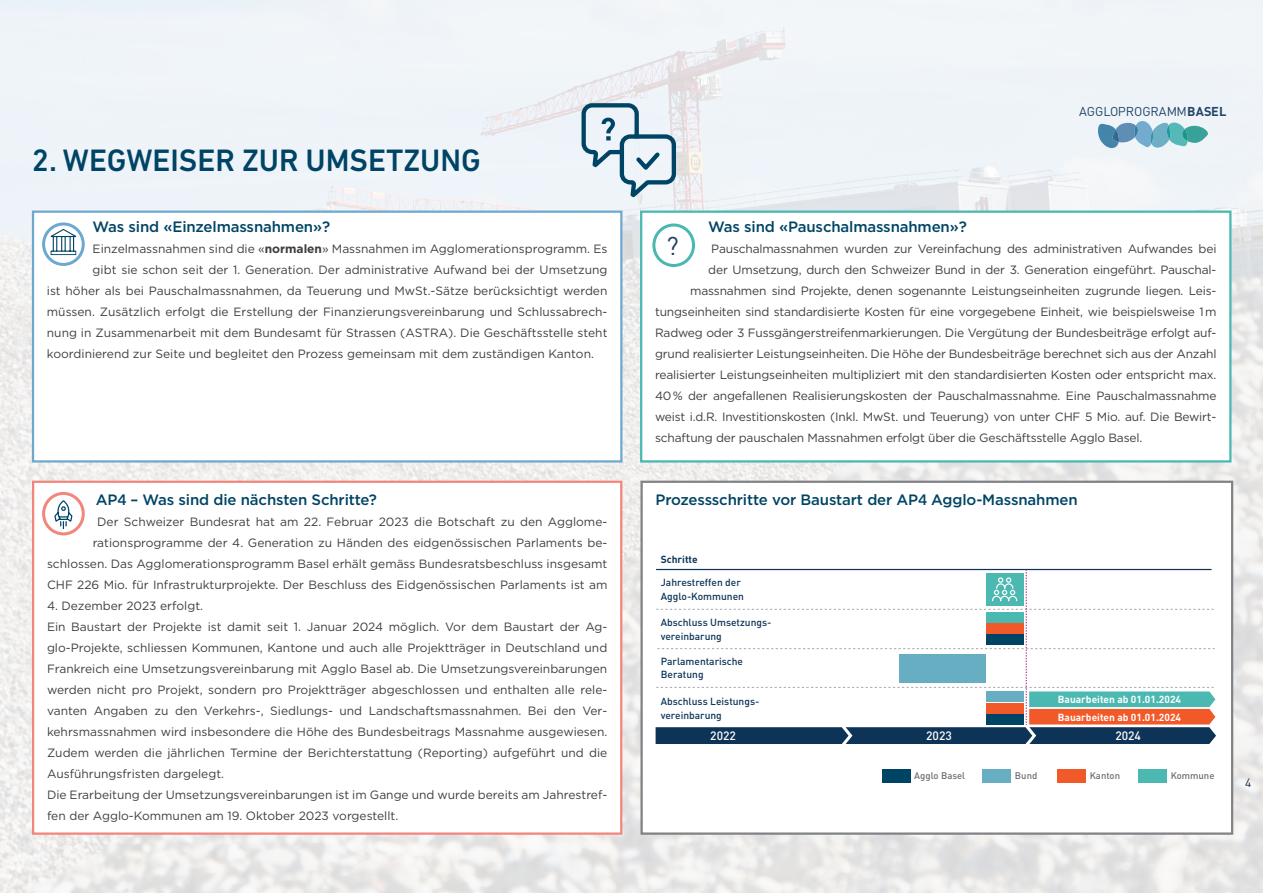
<style>
.page{position:relative;width:1263px;height:893px;background:#fff}
.page>*{position:absolute;margin:0;border:0;box-sizing:border-box;transform-origin:0 0}
.Inhalt_H1{font:500 31.5px "DIN Next LT Pro";color:#004465}
.Fliesstext{font:25.5px "DINOT";color:#223e61}
.Fliesstext_H2{font:500 15px "Gotham";letter-spacing:-.01em;color:#004465}
.t1{font:12.75px "DIN";color:#0e3257}
.Fliesstext-2{font:12px/21px "Gotham";color:#3e3e3f}
.t2{font:500 12px "DINOT";color:#fff}
.t3{font:12px "DINOT";color:#0d3156}
.t4{font:500 10.2px/13.6px "DINOT";color:#0d3357}
.t5{font:700 10.2px/17.9px "DINOT";color:#fff}
.t6{font:700 10.2px "DINOT";color:#0d3357}
.t7{font:500 9.45px "DINOT";color:#6c6d70}
.s1{font-weight:700}
</style>
<div class="page">
<img style="left:0;top:0;width:1263px;height:893px">
<div style="left:33px;top:212px;width:588px;height:249px;background:#fff"></div>
<div style="left:32px;top:211px;width:590px;height:252px;border:2px solid #6da9ce"></div>
<div style="left:33px;top:482px;width:588px;height:352px;background:#fff"></div>
<div style="left:32px;top:481px;width:590px;height:354px;border:2px solid #f2867c"></div>
<div style="left:641px;top:212px;width:589px;height:249px;background:#fff"></div>
<div style="left:640px;top:211px;width:591px;height:252px;border:2px solid #49b8b1"></div>
<div style="left:642px;top:482px;width:590px;height:352px;background:#fff"></div>
<div style="left:882px;top:768px;width:29px;height:14px;background:#004465"></div>
<div style="left:982px;top:768px;width:29px;height:14px;background:#67aec2"></div>
<div style="left:1057px;top:768px;width:28px;height:14px;background:#f15929"></div>
<div style="left:1137px;top:768px;width:29px;height:14px;background:#4bb9b2"></div>
<svg style="left:656px;top:569px;width:560px;height:175px"></svg>
<div style="left:640px;top:481px;width:593px;height:354px;border:2px solid #808285"></div>
<svg style="left:44px;top:224px;width:39px;height:40px"></svg>
<svg style="left:50px;top:229px;width:26px;height:26px"></svg>
<div style="left:42px;top:222px;width:43px;height:44px;border:3px solid #6da9ce;border-radius:50%"></div>
<div style="left:652px;top:223px;width:43px;height:44px;border:3px solid #49b8b1;border-radius:50%"></div>
<svg style="left:44px;top:493px;width:39px;height:41px"></svg>
<svg style="left:54px;top:499px;width:19px;height:32px"></svg>
<div style="left:42px;top:492px;width:43px;height:43px;border:3px solid #f2867c;border-radius:50%"></div>
<svg style="left:581px;top:104px;width:95px;height:93px"></svg>
<p class="Inhalt_H1" style="left:32px;top:142px;width:450px">2. WEGWEISER ZUR UMSETZUNG</p>
<p class="Fliesstext_H2" style="left:93px;top:216px;width:239px">Was sind «Einzelmassnahmen»?</p>
<p class="Fliesstext-2" style="left:93px;top:238px;width:516px">Einzelmassnahmen sind die «<span class="s1">normalen</span>» Massnahmen im Agglomerationsprogramm. Es</p>
<p class="Fliesstext-2" style="left:93px;top:259px;width:516px">gibt sie schon seit der 1. Generation. Der administrative Aufwand bei der Umsetzung</p>
<p class="Fliesstext-2" style="left:47px;top:280px;width:562px">ist höher als bei Pauschalmassnahmen, da Teuerung und MwSt.-Sätze berücksichtigt werden</p>
<p class="Fliesstext-2" style="left:47px;top:301px;width:562px">müssen. Zusätzlich erfolgt die Erstellung der Finanzierungsvereinbarung und Schlussabrech-</p>
<p class="Fliesstext-2" style="left:47px;top:322px;width:562px">nung in Zusammenarbeit mit dem Bundesamt für Strassen (ASTRA). Die Geschäftsstelle steht</p>
<p class="Fliesstext-2" style="left:47px;top:343px;width:547px">koordinierend zur Seite und begleitet den Prozess gemeinsam mit dem zuständigen Kanton.</p>
<p class="Fliesstext_H2" style="left:96px;top:489px;width:283px">AP4 – Was sind die nächsten Schritte?</p>
<p class="Fliesstext-2" style="left:47px;top:511px;width:562px;text-align:right">Der Schweizer Bundesrat hat am 22. Februar 2023 die Botschaft zu den Agglome&shy;rationsprogramme der 4. Generation zu Händen des eidgenössischen Parlaments be&shy;schlossen. Das Agglomerationsprogramm Basel erhält gemäss Bundesratsbeschluss insgesamt CHF 226 Mio. für Infrastrukturprojekte. Der Beschluss des Eidgenössischen Parlaments ist am</p>
<p class="Fliesstext-2" style="left:47px;top:595px;width:156px">4. Dezember 2023 erfolgt.</p>
<p class="Fliesstext-2" style="left:47px;top:616px;width:562px">Ein Baustart der Projekte ist damit seit 1. Januar 2024 möglich. Vor dem Baustart der Ag&shy;glo-Projekte, schliessen Kommunen, Kantone und auch alle Projektträger in Deutschland und Frankreich eine Umsetzungsvereinbarung mit Agglo Basel ab. Die Umsetzungsvereinbarungen werden nicht pro Projekt, sondern pro Projektträger abgeschlossen und enthalten alle rele&shy;vanten Angaben zu den Verkehrs-, Siedlungs- und Landschaftsmassnahmen. Bei den Ver&shy;kehrsmassnahmen wird insbesondere die Höhe des Bundesbeitrags Massnahme ausgewiesen.<br>Zudem werden die jährlichen Termine der Berichterstattung (Reporting) aufgeführt und die Ausführungsfristen dargelegt.</p>
<p class="Fliesstext-2" style="left:47px;top:784px;width:562px">Die Erarbeitung der Umsetzungsvereinbarungen ist im Gange und wurde bereits am Jahrestref&shy;fen der Agglo-Kommunen am 19. Oktober 2023 vorgestellt.</p>
<p class="t1" style="left:1079px;top:104px;width:149px">AGGLOPROGRAMM<span class="s1">BASEL</span></p>
<p class="Fliesstext_H2" style="left:708px;top:216px;width:260px">Was sind «Pauschalmassnahmen»?</p>
<p class="Fliesstext-2" style="left:711px;top:238px;width:507px">Pauschalmassnahmen wurden zur Vereinfachung des administrativen Aufwandes bei</p>
<p class="Fliesstext-2" style="left:708px;top:259px;width:510px">der Umsetzung, durch den Schweizer Bund in der 3. Generation eingeführt. Pauschal-</p>
<p class="Fliesstext-2" style="left:690px;top:280px;width:528px">massnahmen sind Projekte, denen sogenannte Leistungseinheiten zugrunde liegen. Leis-</p>
<p class="Fliesstext-2" style="left:655px;top:301px;width:563px">tungseinheiten sind standardisierte Kosten für eine vorgegebene Einheit, wie beispielsweise 1 m</p>
<p class="Fliesstext-2" style="left:655px;top:322px;width:563px">Radweg oder 3 Fussgängerstreifenmarkierungen. Die Vergütung der Bundesbeiträge erfolgt auf-</p>
<p class="Fliesstext-2" style="left:655px;top:343px;width:563px">grund realisierter Leistungseinheiten. Die Höhe der Bundesbeiträge berechnet sich aus der Anzahl</p>
<p class="Fliesstext-2" style="left:655px;top:364px;width:561px">realisierter Leistungseinheiten multipliziert mit den standardisierten Kosten oder entspricht max.</p>
<p class="Fliesstext-2" style="left:655px;top:385px;width:563px">40 % der angefallenen Realisierungskosten der Pauschalmassnahme. Eine Pauschalmassnahme</p>
<p class="Fliesstext-2" style="left:655px;top:406px;width:563px">weist i.d.R. Investitionskosten (Inkl. MwSt. und Teuerung) von unter CHF 5 Mio. auf. Die Bewirt-</p>
<p class="Fliesstext-2" style="left:655px;top:427px;width:487px">schaftung der pauschalen Massnahmen erfolgt über die Geschäftsstelle Agglo Basel.</p>
<p class="Fliesstext" style="left:666px;top:230px;width:14px">?</p>
<p class="Fliesstext_H2" style="left:655px;top:489px;width:424px">Prozessschritte vor Baustart der AP4 Agglo-Massnahmen</p>
<p class="t6" style="left:661px;top:552px;width:38px">Schritte</p>
<p class="t4" style="left:661px;top:575px;width:85px">Jahrestreffen der<br>Agglo-Kommunen</p>
<p class="t4" style="left:661px;top:615px;width:112px">Abschluss Umsetzungs&shy;vereinbarung</p>
<p class="t4" style="left:661px;top:654px;width:84px">Parlamentarische<br>Beratung</p>
<p class="t4" style="left:661px;top:694px;width:100px">Abschluss Leistungs&shy;vereinbarung</p>
<p class="t2" style="left:710px;top:728px;width:27px">2022</p>
<p class="t2" style="left:926px;top:728px;width:27px">2023</p>
<p class="t2" style="left:1115px;top:728px;width:27px">2024</p>
<p class="t5" style="left:1058px;top:690px;width:125px">Bauarbeiten ab 01.01.2024<br>Bauarbeiten ab 01.01.2024</p>
<p class="t7" style="left:914px;top:769px;width:52px">Agglo Basel</p>
<p class="t7" style="left:1015px;top:769px;width:24px">Bund</p>
<p class="t7" style="left:1090px;top:770px;width:32px">Kanton</p>
<p class="t7" style="left:1171px;top:769px;width:45px">Kommune</p>
<p class="t3" style="left:1245px;top:775px;width:8px">4</p>
</div>
